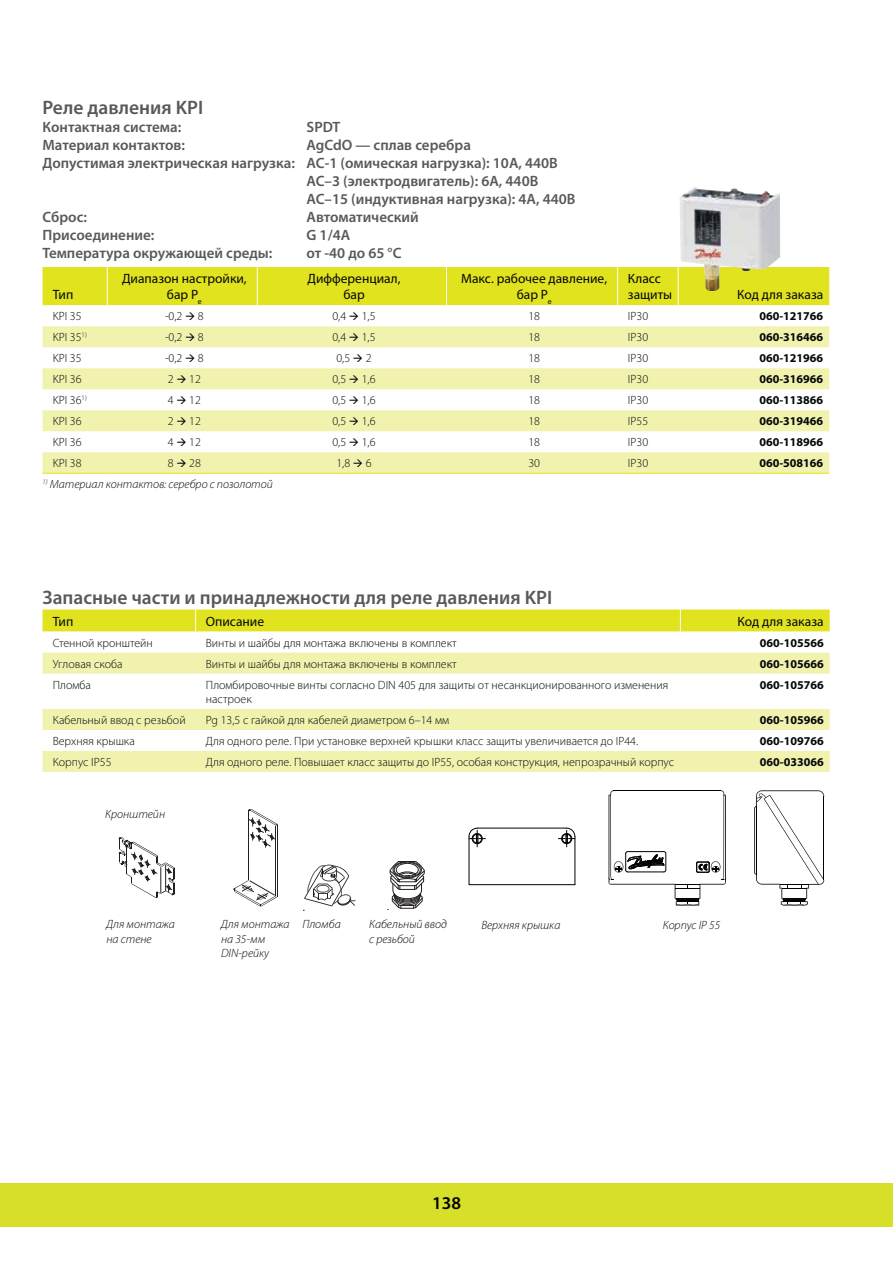
<style>
.page{position:relative;width:893px;height:1263px;background:#fff}
.page>*{position:absolute;margin:0;border:0;box-sizing:border-box;transform-origin:0 0}
.t1{font:600 19.5px "Myriad Pro";color:#58595b}
.t2{font:600 18px "Myriad Pro";color:#010202}
.t3{font:600 15px "Myriad Pro";color:#58595b}
.t4{font:13.5px/16.2px "Myriad Pro";color:#040809;text-align:center}
.t5{font:300 12px/14.4px "Myriad Pro";color:#040809}
.t6{font:700 12px "Myriad Pro";color:#040809}
.t7{font:italic 300 12px/14.4px "Myriad Pro";color:#040809}
</style>
<div class="page">
<div style="left:0;top:1183px;width:892px;height:43px;background:#d7df28"></div>
<div style="left:43px;top:267px;width:786px;height:38px;background:#e1e31f"></div>
<svg style="left:43px;top:305px;width:786px;height:1px"></svg>
<svg style="left:43px;top:326px;width:786px;height:147px;fill:#f2f2af"></svg>
<hr style="left:43px;top:473px;width:64px;height:1px;background:#e1e31f">
<hr style="left:107px;top:473px;width:571px;height:1px;background:#e1e31f">
<hr style="left:678px;top:473px;width:151px;height:1px;background:#e1e31f">
<hr style="left:107px;top:267px;width:1px;height:38px;background:#fff">
<hr style="left:257px;top:267px;width:1px;height:38px;background:#fff">
<hr style="left:446px;top:267px;width:1px;height:38px;background:#fff">
<hr style="left:617px;top:267px;width:1px;height:38px;background:#fff">
<hr style="left:678px;top:267px;width:1px;height:38px;background:#fff">
<svg style="left:43px;top:652px;width:786px;height:1px"></svg>
<svg style="left:43px;top:653px;width:786px;height:119px;fill:#f2f2af"></svg>
<div style="left:43px;top:610px;width:786px;height:22px;background:#e1e31f"></div>
<img style="left:679px;top:187px;width:101px;height:104px">
<hr style="left:277px;top:825px;width:1px;height:71px;background:#231f20">
<hr style="left:276px;top:826px;width:1px;height:69px;background:#231f20">
<hr style="left:248px;top:811px;width:1px;height:69px;background:#231f20">
<svg style="left:248px;top:809px;width:30px;height:38px"></svg>
<svg style="left:234px;top:880px;width:44px;height:27px"></svg>
<svg style="left:119px;top:837px;width:56px;height:62px"></svg>
<svg style="left:303px;top:865px;width:52px;height:46px"></svg>
<svg style="left:387px;top:861px;width:38px;height:49px"></svg>
<svg style="left:754px;top:790px;width:70px;height:116px"></svg>
<svg style="left:608px;top:790px;width:118px;height:116px"></svg>
<svg style="left:468px;top:828px;width:107px;height:57px"></svg>
<svg style="left:186px;top:334px;width:8px;height:7px"></svg>
<svg style="left:350px;top:334px;width:8px;height:7px"></svg>
<svg style="left:186px;top:355px;width:8px;height:7px"></svg>
<svg style="left:354px;top:355px;width:8px;height:7px"></svg>
<svg style="left:177px;top:376px;width:9px;height:7px"></svg>
<svg style="left:350px;top:376px;width:8px;height:7px"></svg>
<svg style="left:177px;top:397px;width:9px;height:7px"></svg>
<svg style="left:350px;top:397px;width:8px;height:7px"></svg>
<svg style="left:177px;top:418px;width:9px;height:7px"></svg>
<svg style="left:350px;top:418px;width:8px;height:7px"></svg>
<svg style="left:177px;top:439px;width:9px;height:7px"></svg>
<svg style="left:350px;top:439px;width:8px;height:7px"></svg>
<svg style="left:177px;top:460px;width:9px;height:7px"></svg>
<svg style="left:354px;top:460px;width:8px;height:7px"></svg>
<h1 class="t1" style="left:43px;top:100px;width:162px">Реле давления KPI</h1>
<p class="t3" style="left:43px;top:121px;width:140px">Контактная система:</p>
<p class="t3" style="left:306px;top:121px;width:35px">SPDT</p>
<p class="t3" style="left:43px;top:139px;width:144px">Материал контактов:</p>
<p class="t3" style="left:306px;top:139px;width:166px">AgCdO — сплав серебра</p>
<p class="t3" style="left:43px;top:157px;width:517px">Допустимая электрическая нагрузка: AC-1 (омическая нагрузка): 10А, 440В</p>
<p class="t3" style="left:306px;top:175px;width:233px">AC–3 (электродвигатель): 6А, 440В</p>
<p class="t3" style="left:306px;top:193px;width:270px">AC–15 (индуктивная нагрузка): 4А, 440В</p>
<p class="t3" style="left:43px;top:211px;width:46px">Сброс:</p>
<p class="t3" style="left:306px;top:211px;width:114px">Автоматический</p>
<p class="t3" style="left:43px;top:229px;width:113px">Присоединение:</p>
<p class="t3" style="left:306px;top:229px;width:45px">G 1/4A</p>
<p class="t3" style="left:43px;top:247px;width:231px">Температура окружающей среды:</p>
<p class="t3" style="left:306px;top:247px;width:96px">от -40 до 65 °C</p>
<p class="t4" style="left:53px;top:287px;width:22px">Тип</p>
<p class="t4" style="left:122px;top:270px;width:126px">Диапазон настройки, бар P<sub>e</sub></p>
<p class="t4" style="left:307px;top:270px;width:94px">Дифференциал, бар</p>
<p class="t4" style="left:461px;top:270px;width:147px">Макс. рабочее давление, бар P<sub>e</sub></p>
<p class="t4" style="left:628px;top:270px;width:46px;text-align:left">Класс защиты</p>
<p class="t4" style="left:737px;top:287px;width:88px">Код для заказа</p>
<p class="t5" style="left:53px;top:309px;width:30px">KPI 35</p>
<p class="t5" style="left:165px;top:309px;width:19px">-0,2</p>
<p class="t5" style="left:198px;top:309px;width:7px">8</p>
<p class="t5" style="left:332px;top:309px;width:15px">0,4</p>
<p class="t5" style="left:362px;top:309px;width:15px">1,5</p>
<p class="t5" style="left:528px;top:309px;width:13px">18</p>
<p class="t5" style="left:628px;top:309px;width:22px">IP30</p>
<p class="t6" style="left:759px;top:309px;width:65px">060-121766</p>
<p class="t5" style="left:53px;top:330px;width:36px">KPI 35<sup>1)</sup></p>
<p class="t5" style="left:165px;top:330px;width:19px">-0,2</p>
<p class="t5" style="left:198px;top:330px;width:7px">8</p>
<p class="t5" style="left:332px;top:330px;width:15px">0,4</p>
<p class="t5" style="left:362px;top:330px;width:15px">1,5</p>
<p class="t5" style="left:528px;top:330px;width:13px">18</p>
<p class="t5" style="left:628px;top:330px;width:22px">IP30</p>
<p class="t6" style="left:759px;top:330px;width:65px">060-316466</p>
<p class="t5" style="left:53px;top:351px;width:30px">KPI 35</p>
<p class="t5" style="left:165px;top:351px;width:19px">-0,2</p>
<p class="t5" style="left:198px;top:351px;width:7px">8</p>
<p class="t5" style="left:336px;top:351px;width:15px">0,5</p>
<p class="t5" style="left:366px;top:351px;width:7px">2</p>
<p class="t5" style="left:528px;top:351px;width:13px">18</p>
<p class="t5" style="left:628px;top:351px;width:22px">IP30</p>
<p class="t6" style="left:759px;top:351px;width:65px">060-121966</p>
<p class="t5" style="left:53px;top:372px;width:30px">KPI 36</p>
<p class="t5" style="left:168px;top:372px;width:7px">2</p>
<p class="t5" style="left:189px;top:372px;width:13px">12</p>
<p class="t5" style="left:332px;top:372px;width:15px">0,5</p>
<p class="t5" style="left:362px;top:372px;width:15px">1,6</p>
<p class="t5" style="left:528px;top:372px;width:13px">18</p>
<p class="t5" style="left:628px;top:372px;width:22px">IP30</p>
<p class="t6" style="left:759px;top:372px;width:65px">060-316966</p>
<p class="t5" style="left:53px;top:393px;width:36px">KPI 36<sup>1)</sup></p>
<p class="t5" style="left:168px;top:393px;width:7px">4</p>
<p class="t5" style="left:189px;top:393px;width:13px">12</p>
<p class="t5" style="left:332px;top:393px;width:15px">0,5</p>
<p class="t5" style="left:362px;top:393px;width:15px">1,6</p>
<p class="t5" style="left:528px;top:393px;width:13px">18</p>
<p class="t5" style="left:628px;top:393px;width:22px">IP30</p>
<p class="t6" style="left:759px;top:393px;width:65px">060-113866</p>
<p class="t5" style="left:53px;top:414px;width:30px">KPI 36</p>
<p class="t5" style="left:168px;top:414px;width:7px">2</p>
<p class="t5" style="left:189px;top:414px;width:13px">12</p>
<p class="t5" style="left:332px;top:414px;width:15px">0,5</p>
<p class="t5" style="left:362px;top:414px;width:15px">1,6</p>
<p class="t5" style="left:528px;top:414px;width:13px">18</p>
<p class="t5" style="left:628px;top:414px;width:22px">IP55</p>
<p class="t6" style="left:759px;top:414px;width:65px">060-319466</p>
<p class="t5" style="left:53px;top:435px;width:30px">KPI 36</p>
<p class="t5" style="left:168px;top:435px;width:7px">4</p>
<p class="t5" style="left:189px;top:435px;width:13px">12</p>
<p class="t5" style="left:332px;top:435px;width:15px">0,5</p>
<p class="t5" style="left:362px;top:435px;width:15px">1,6</p>
<p class="t5" style="left:528px;top:435px;width:13px">18</p>
<p class="t5" style="left:628px;top:435px;width:22px">IP30</p>
<p class="t6" style="left:759px;top:435px;width:65px">060-118966</p>
<p class="t5" style="left:53px;top:456px;width:30px">KPI 38</p>
<p class="t5" style="left:168px;top:456px;width:7px">8</p>
<p class="t5" style="left:189px;top:456px;width:13px">28</p>
<p class="t5" style="left:336px;top:456px;width:15px">1,8</p>
<p class="t5" style="left:366px;top:456px;width:7px">6</p>
<p class="t5" style="left:528px;top:456px;width:13px">30</p>
<p class="t5" style="left:628px;top:456px;width:22px">IP30</p>
<p class="t6" style="left:759px;top:456px;width:65px">060-508166</p>
<p class="t7" style="left:43px;top:477px;width:232px"><sup>1)</sup> Материал контактов: серебро с позолотой</p>
<h1 class="t1" style="left:43px;top:590px;width:511px">Запасные части и принадлежности для реле давления KPI</h1>
<p class="t4" style="left:53px;top:613px;width:22px">Тип</p>
<p class="t4" style="left:206px;top:613px;width:60px">Описание</p>
<p class="t4" style="left:737px;top:613px;width:88px">Код для заказа</p>
<p class="t5" style="left:53px;top:635px;width:102px">Стенной кронштейн</p>
<p class="t5" style="left:206px;top:635px;width:252px">Винты и шайбы для монтажа включены в комплект</p>
<p class="t6" style="left:759px;top:635px;width:65px">060-105566</p>
<p class="t5" style="left:53px;top:656px;width:71px">Угловая скоба</p>
<p class="t5" style="left:206px;top:656px;width:252px">Винты и шайбы для монтажа включены в комплект</p>
<p class="t6" style="left:759px;top:656px;width:65px">060-105666</p>
<p class="t5" style="left:53px;top:677px;width:40px">Пломба</p>
<p class="t5" style="left:206px;top:677px;width:464px">Пломбировочные винты согласно DIN 405 для защиты от несанкционированного изменения настроек</p>
<p class="t6" style="left:759px;top:677px;width:65px">060-105766</p>
<p class="t5" style="left:53px;top:713px;width:134px">Кабельный ввод с резьбой</p>
<p class="t5" style="left:206px;top:713px;width:245px">Pg 13,5 с гайкой для кабелей диаметром 6–14 мм</p>
<p class="t6" style="left:759px;top:713px;width:65px">060-105966</p>
<p class="t5" style="left:53px;top:734px;width:84px">Верхняя крышка</p>
<p class="t5" style="left:206px;top:734px;width:434px">Для одного реле. При установке верхней крышки класс защиты увеличивается до IР44.</p>
<p class="t6" style="left:759px;top:734px;width:65px">060-109766</p>
<p class="t5" style="left:53px;top:755px;width:60px">Корпус IP55</p>
<p class="t5" style="left:206px;top:755px;width:469px">Для одного реле. Повышает класс защиты до IP55, особая конструкция, непрозрачный корпус</p>
<p class="t6" style="left:759px;top:755px;width:65px">060-033066</p>
<p class="t7" style="left:105px;top:806px;width:61px">Кронштейн</p>
<p class="t7" style="left:106px;top:917px;width:70px">Для монтажа на стене</p>
<p class="t7" style="left:221px;top:917px;width:70px">Для монтажа на 35-мм<br>DIN-рейку</p>
<p class="t7" style="left:302px;top:917px;width:40px">Пломба</p>
<p class="t7" style="left:481px;top:918px;width:80px">Верхняя крышка</p>
<p class="t7" style="left:662px;top:918px;width:59px">Корпус IP 55</p>
<p class="t7" style="left:369px;top:917px;width:79px">Кабельный ввод с резьбой</p>
<h2 class="t2" style="left:432px;top:1196px;width:30px">138</h2>
</div>
